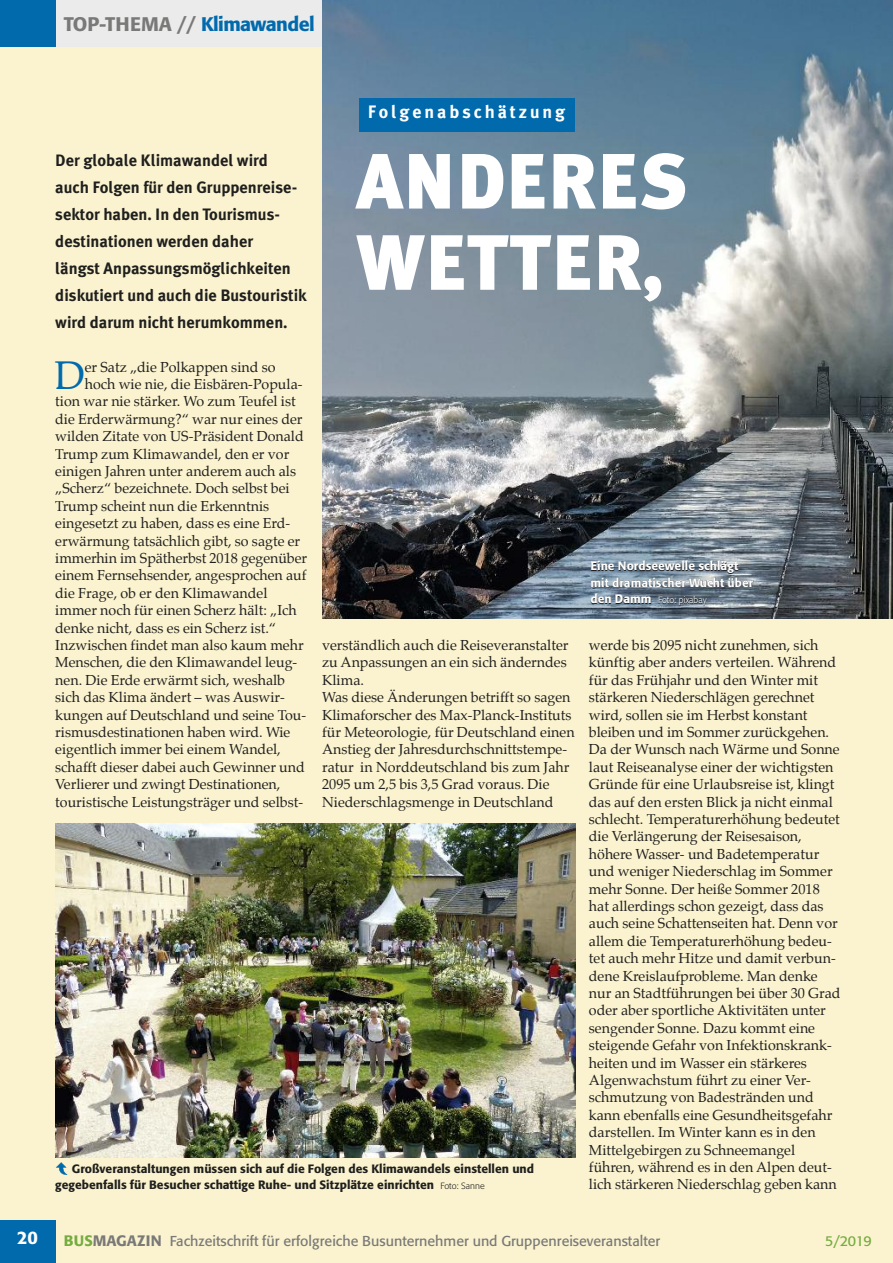
<style>
.page{position:relative;width:893px;height:1263px;background:#fbf3cf}
.page>*{position:absolute;margin:0;border:0;box-sizing:border-box;transform-origin:0 0}
.t1{font:39.3px "Palatino";color:#006aad}
.t2{font:500 19.5px "Formata";letter-spacing:-.03em;color:#797978}
.t3{font:700 18px "Meta Plus";letter-spacing:.165em;color:#fff}
.t4{font:500 18px "Formata";color:#fff}
.t5{font:700 16.5px/27px "Meta Plus";color:#1f1f1e}
.t6{font:14.25px/17.4px "Palatino";color:#1f1f1e}
.t7{font:14.25px "Formata";color:#797978}
.t8{font:14.25px "Formata";color:#74ac3f}
.t9{font:500 12px/16.5px "Formata";color:#1f1f1e}
.t10{font:500 12px/16.5px "Formata";color:#fff}
.t11{font:300 9px "Formata";color:#fff}
.s1{color:#006aad}
.s2{font-weight:500;font-size:12px}
.s3{font-weight:300;font-size:9px}
.s4{font-weight:500;font-size:15px;color:#74ac3f}
.s5{font-weight:500;font-size:15px}
</style>
<div class="page">
<img style="left:322px;top:0;width:571px;height:618px">
<div style="left:0;top:1220px;width:55px;height:43px;background:#006aad"></div>
<div style="left:0;top:0;width:322px;height:47px;background:#ebebeb"></div>
<div style="left:0;top:0;width:55px;height:47px;background:#006aad"></div>
<div style="left:359px;top:99px;width:216px;height:33px;background:#006aad"></div>
<svg style="left:356px;top:235px;width:305px;height:67px;background:#bac3ca"></svg>
<svg style="left:355px;top:153px;width:330px;height:56px;background:#c5d0d9"></svg>
<img style="left:55px;top:824px;width:520px;height:333px">
<svg style="left:56px;top:1162px;width:12px;height:13px"></svg>
<h2 class="t2" style="left:64px;top:16px;width:252px">TOP-THEMA // <span class="s1">Klimawandel</span></h2>
<p class="t5" style="left:55px;top:147px;width:253px">Der globale Klimawandel wird<br>auch Folgen für den Gruppenreise&shy;sektor haben. In den Tourismus&shy;destinationen werden daher<br>längst Anpassungsmöglichkeiten diskutiert und auch die Bustouristik wird darum nicht herumkommen.</p>
<p class="t3" style="left:368px;top:102px;width:199px">Folgenabschätzung</p>
<h1 class="t1" style="left:55px;top:357px;width:32px">D</h1>
<p class="t6" style="left:85px;top:359px;width:192px">er Satz „die Polkappen sind so</p>
<p class="t6" style="left:85px;top:376px;width:219px">hoch wie nie, die Eisbären-Popula-</p>
<p class="t6" style="left:55px;top:394px;width:242px">tion war nie stärker. Wo zum Teufel ist</p>
<p class="t6" style="left:55px;top:411px;width:249px">die Erderwärmung?“ war nur eines der</p>
<p class="t6" style="left:55px;top:428px;width:250px">wilden Zitate von US-Präsident Donald</p>
<p class="t6" style="left:55px;top:446px;width:236px">Trump zum Klimawandel, den er vor</p>
<p class="t6" style="left:55px;top:463px;width:242px">einigen Jahren unter anderem auch als</p>
<p class="t6" style="left:55px;top:481px;width:236px">„Scherz“ bezeichnete. Doch selbst bei</p>
<p class="t6" style="left:55px;top:498px;width:216px">Trump scheint nun die Erkenntnis</p>
<p class="t6" style="left:55px;top:515px;width:237px">eingesetzt zu haben, dass es eine Erd-</p>
<p class="t6" style="left:55px;top:533px;width:246px">erwärmung tatsächlich gibt, so sagte er</p>
<p class="t6" style="left:55px;top:550px;width:253px">immerhin im Spätherbst 2018 gegenüber</p>
<p class="t6" style="left:55px;top:568px;width:253px">einem Fernsehsender, angesprochen auf</p>
<p class="t6" style="left:55px;top:585px;width:214px">die Frage, ob er den Klimawandel</p>
<p class="t6" style="left:55px;top:602px;width:243px">immer noch für einen Scherz hält: „Ich</p>
<p class="t6" style="left:55px;top:620px;width:222px">denke nicht, dass es ein Scherz ist.“</p>
<p class="t6" style="left:55px;top:637px;width:250px">Inzwischen findet man also kaum mehr</p>
<p class="t6" style="left:55px;top:655px;width:244px">Menschen, die den Klimawandel leug-</p>
<p class="t6" style="left:55px;top:672px;width:231px">nen. Die Erde erwärmt sich, weshalb</p>
<p class="t6" style="left:55px;top:689px;width:231px">sich das Klima ändert – was Auswir-</p>
<p class="t6" style="left:55px;top:707px;width:252px">kungen auf Deutschland und seine Tou-</p>
<p class="t6" style="left:55px;top:724px;width:237px">rismusdestinationen haben wird. Wie</p>
<p class="t6" style="left:55px;top:742px;width:227px">eigentlich immer bei einem Wandel,</p>
<p class="t6" style="left:55px;top:759px;width:251px">schafft dieser dabei auch Gewinner und</p>
<p class="t6" style="left:55px;top:776px;width:227px">Verlierer und zwingt Destinationen,</p>
<p class="t6" style="left:55px;top:794px;width:249px">touristische Leistungsträger und selbst-</p>
<p class="t10" style="left:590px;top:559px;width:164px">Eine Nordseewelle schlägt mit dramatischer Wucht über</p>
<p class="t11" style="left:590px;top:596px;width:118px"><span class="s2">den Damm</span> Foto: pixabay</p>
<p class="t6" style="left:322px;top:637px;width:254px">verständlich auch die Reiseveranstalter zu Anpassungen an ein sich änderndes Klima.<br>Was diese Änderungen betrifft so sagen Klimaforscher des Max-Planck-Instituts für Meteorologie, für Deutschland einen Anstieg der Jahresdurchschnittstempe&shy;ratur in Norddeutschland bis zum Jahr 2095 um 2,5 bis 3,5 Grad voraus. Die Niederschlagsmenge in Deutschland</p>
<p class="t6" style="left:589px;top:637px;width:253px">werde bis 2095 nicht zunehmen, sich künftig aber anders verteilen. Während für das Frühjahr und den Winter mit stärkeren Niederschlägen gerechnet wird, sollen sie im Herbst konstant bleiben und im Sommer zurückgehen.<br>Da der Wunsch nach Wärme und Sonne laut Reiseanalyse einer der wichtigsten Gründe für eine Urlaubsreise ist, klingt das auf den ersten Blick ja nicht einmal schlecht. Temperaturerhöhung bedeutet die Verlängerung der Reisesaison, höhere Wasser- und Badetemperatur und weniger Niederschlag im Sommer mehr Sonne. Der heiße Sommer 2018 hat allerdings schon gezeigt, dass das auch seine Schattenseiten hat. Denn vor allem die Temperaturerhöhung bedeu&shy;tet auch mehr Hitze und damit verbun&shy;dene Kreislaufprobleme. Man denke nur an Stadtführungen bei über 30 Grad oder aber sportliche Aktivitäten unter sengender Sonne. Dazu kommt eine steigende Gefahr von Infektionskrank&shy;heiten und im Wasser ein stärkeres Algenwachstum führt zu einer Ver&shy;schmutzung von Badestränden und kann ebenfalls eine Gesundheitsgefahr darstellen. Im Winter kann es in den Mittelgebirgen zu Schneemangel führen, während es in den Alpen deut&shy;lich stärkeren Niederschlag geben kann</p>
<p class="t9" style="left:55px;top:1161px;width:480px;text-indent:17px">Großveranstaltungen müssen sich auf die Folgen des Klimawandels einstellen und gegebenfalls für Besucher schattige Ruhe- und Sitzplätze einrichten <span class="s3">Foto: Sanne</span></p>
<p class="t4" style="left:17px;top:1230px;width:22px">20</p>
<p class="t7" style="left:64px;top:1235px;width:598px"><span class="s4">BUS</span><span class="s5">MAGAZIN</span> Fachzeitschrift für erfolgreiche Busunternehmer und Gruppenreiseveranstalter</p>
<p class="t8" style="left:825px;top:1235px;width:48px">5/2019</p>
</div>
